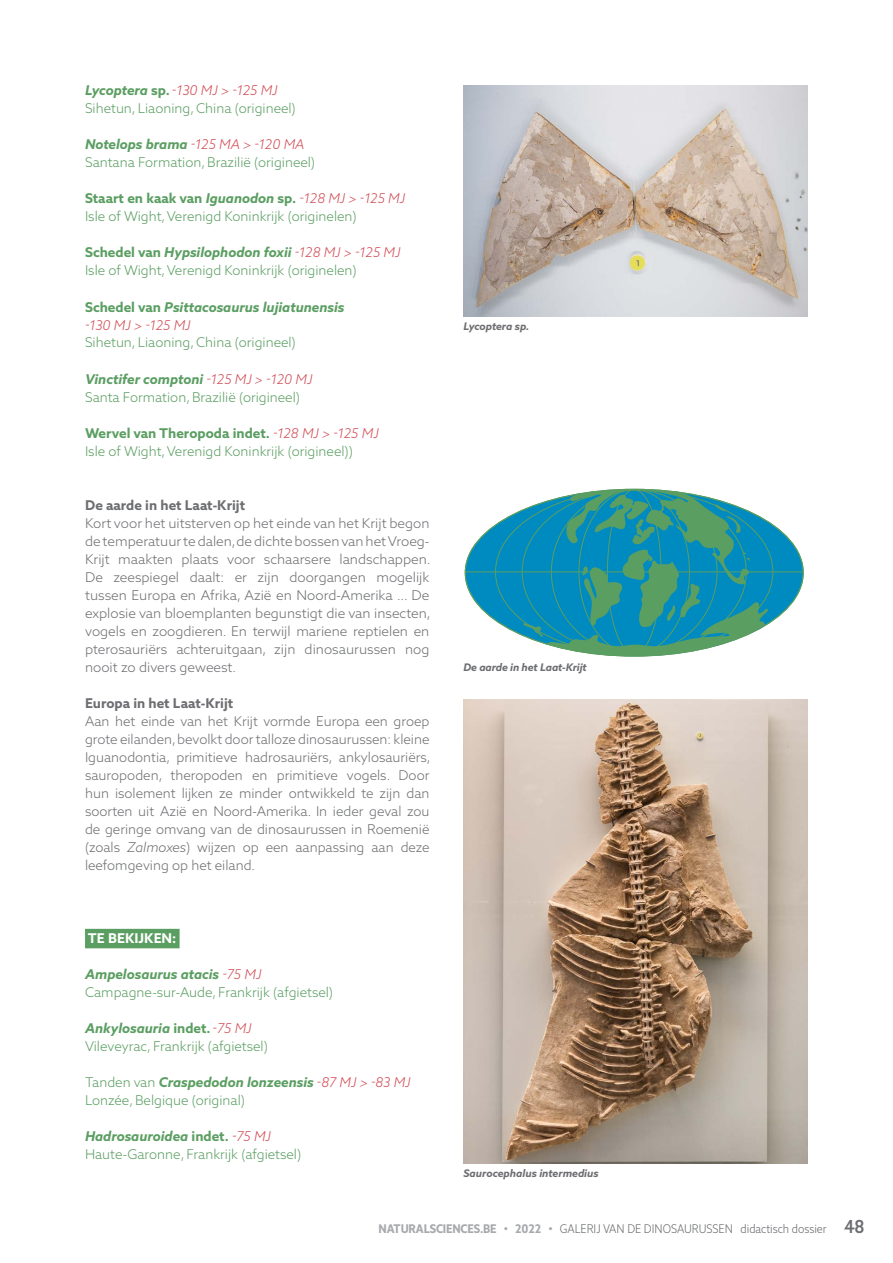
<style>
.page{position:relative;width:893px;height:1263px;background:#fff}
.page>*{position:absolute;margin:0;border:0;box-sizing:border-box;transform-origin:0 0}
.t1{font:300 13.5px/18px "Azo Sans 2";color:#6d6e71;text-align:justify}
.t2{font:300 13.5px/18px "Azo Sans 2";color:#5b9e62}
.t3{font:italic 700 13.5px/18px "Azo Sans 2";color:#5b9e62}
.t4{font:700 13.5px "Azo Sans 2";color:#6d6e71}
.t5{font:700 13.5px "Azo Sans 2";color:#fff}
.t6{font:300 12px "Azo Sans 2 Narrow";color:#6d6e71}
.t7{font:italic 700 10.5px "Azo Sans 2";color:#6d6e71}
.s1{font-weight:700;font-style:italic}
.s2{font-weight:700}
.s3{font-style:italic;color:#d14a53}
.s4{font-style:normal}
.s5{font-weight:300;color:#d14a53}
.s6{font-style:italic}
.s7{font-weight:700;color:#a7a9ac}
.s8{font-weight:500;font-size:18px}
</style>
<div class="page">
<div style="left:85px;top:929px;width:95px;height:19px;background:#5b9e62"></div>
<div style="left:465px;top:489px;width:338px;height:167px;background:#008bc0;border-radius:50%"></div>
<hr style="left:465px;top:571px;width:338px;height:1px;background:#5b9e62">
<svg style="left:523px;top:490px;width:245px;height:166px"></svg>
<img style="left:463px;top:85px;width:345px;height:231px">
<img style="left:463px;top:699px;width:345px;height:464px">
<p class="t2" style="left:85px;top:82px;width:212px"><span class="s1">Lycoptera</span> <span class="s2">sp.</span> <span class="s3">-130 MJ &gt; -125 MJ<br></span>Sihetun, Liaoning, China (origineel)</p>
<p class="t2" style="left:85px;top:136px;width:232px"><span class="s1">Notelops brama</span> <span class="s3">-125 MA &gt; -120 MA<br></span>Santana Formation, Brazilië (origineel)</p>
<p class="t2" style="left:85px;top:190px;width:322px"><span class="s2">Staart en kaak van</span> <span class="s1">Iguanodon</span> <span class="s2">sp.</span> <span class="s3">-128 MJ &gt; -125 MJ<br></span>Isle of Wight, Verenigd Koninkrijk (originelen)</p>
<p class="t2" style="left:85px;top:244px;width:317px"><span class="s2">Schedel van</span> <span class="s1">Hypsilophodon foxii</span> <span class="s3">-128 MJ &gt; -125 MJ<br></span>Isle of Wight, Verenigd Koninkrijk (originelen)</p>
<p class="t3" style="left:85px;top:298px;width:261px"><span class="s4">Schedel van</span> Psittacosaurus lujiatunensis <span class="s5">-130 MJ &gt; -125 MJ</span></p>
<p class="t2" style="left:85px;top:334px;width:212px">Sihetun, Liaoning, China (origineel)</p>
<p class="t2" style="left:85px;top:370px;width:229px"><span class="s1">Vinctifer comptoni</span> <span class="s3">-125 MJ &gt; -120 MJ<br></span>Santa Formation, Brazilië (origineel)</p>
<p class="t2" style="left:85px;top:424px;width:295px"><span class="s2">Wervel van Theropoda indet.</span> <span class="s3">-128 MJ &gt; -125 MJ<br></span>Isle of Wight, Verenigd Koninkrijk (origineel))</p>
<p class="t4" style="left:85px;top:497px;width:162px">De aarde in het Laat-Krijt</p>
<p class="t1" style="left:85px;top:514px;width:347px">Kort voor het uitsterven op het einde van het Krijt begon de temperatuur te dalen, de dichte bossen van het Vroeg-Krijt maakten plaats voor schaarsere landschappen.<br>De zeespiegel daalt: er zijn doorgangen mogelijk tussen Europa en Afrika, Azië en Noord-Amerika ... De explosie van bloemplanten begunstigt die van insecten, vogels en zoogdieren. En terwijl mariene reptielen en pterosauriërs achteruitgaan, zijn dinosaurussen nog nooit zo divers geweest.</p>
<p class="t4" style="left:85px;top:695px;width:150px">Europa in het Laat-Krijt</p>
<p class="t1" style="left:85px;top:712px;width:347px">Aan het einde van het Krijt vormde Europa een groep grote eilanden, bevolkt door talloze dinosaurussen: kleine Iguanodontia, primitieve hadrosauriërs, ankylosauriërs, sauropoden, theropoden en primitieve vogels. Door hun isolement lijken ze minder ontwikkeld te zijn dan soorten uit Azië en Noord-Amerika. In ieder geval zou de geringe omvang van de dinosaurussen in Roemenië (zoals <span class="s6">Zalmoxes</span>) wijzen op een aanpassing aan deze leefomgeving op het eiland.</p>
<p class="t5" style="left:88px;top:930px;width:90px">TE BEKIJKEN:</p>
<p class="t2" style="left:85px;top:965px;width:250px"><span class="s1">Ampelosaurus atacis</span> <span class="s3">-75 MJ<br></span>Campagne-sur-Aude, Frankrijk (afgietsel)</p>
<p class="t2" style="left:85px;top:1019px;width:184px"><span class="s1">Ankylosauria</span> <span class="s2">indet.</span> <span class="s3">-75 MJ<br></span>Vileveyrac, Frankrijk (afgietsel)</p>
<p class="t2" style="left:85px;top:1073px;width:327px">Tanden van <span class="s1">Craspedodon lonzeensis</span> <span class="s3">-87 MJ &gt; -83 MJ<br></span>Lonzée, Belgique (original)</p>
<p class="t2" style="left:85px;top:1127px;width:218px"><span class="s1">Hadrosauroidea</span> <span class="s2">indet.</span> <span class="s3">-75 MJ<br></span>Haute-Garonne, Frankrijk (afgietsel)</p>
<p class="t7" style="left:463px;top:320px;width:67px">Lycoptera sp.</p>
<p class="t7" style="left:463px;top:661px;width:125px">De aarde in het Laat-Krijt</p>
<p class="t7" style="left:463px;top:1166px;width:137px">Saurocephalus intermedius</p>
<p class="t6" style="left:379px;top:1221px;width:488px"><span class="s7">NATURALSCIENCES.BE • 2022 •</span> GALERIJ VAN DE DINOSAURUSSEN didactisch dossier <span class="s8">48</span></p>
</div>
